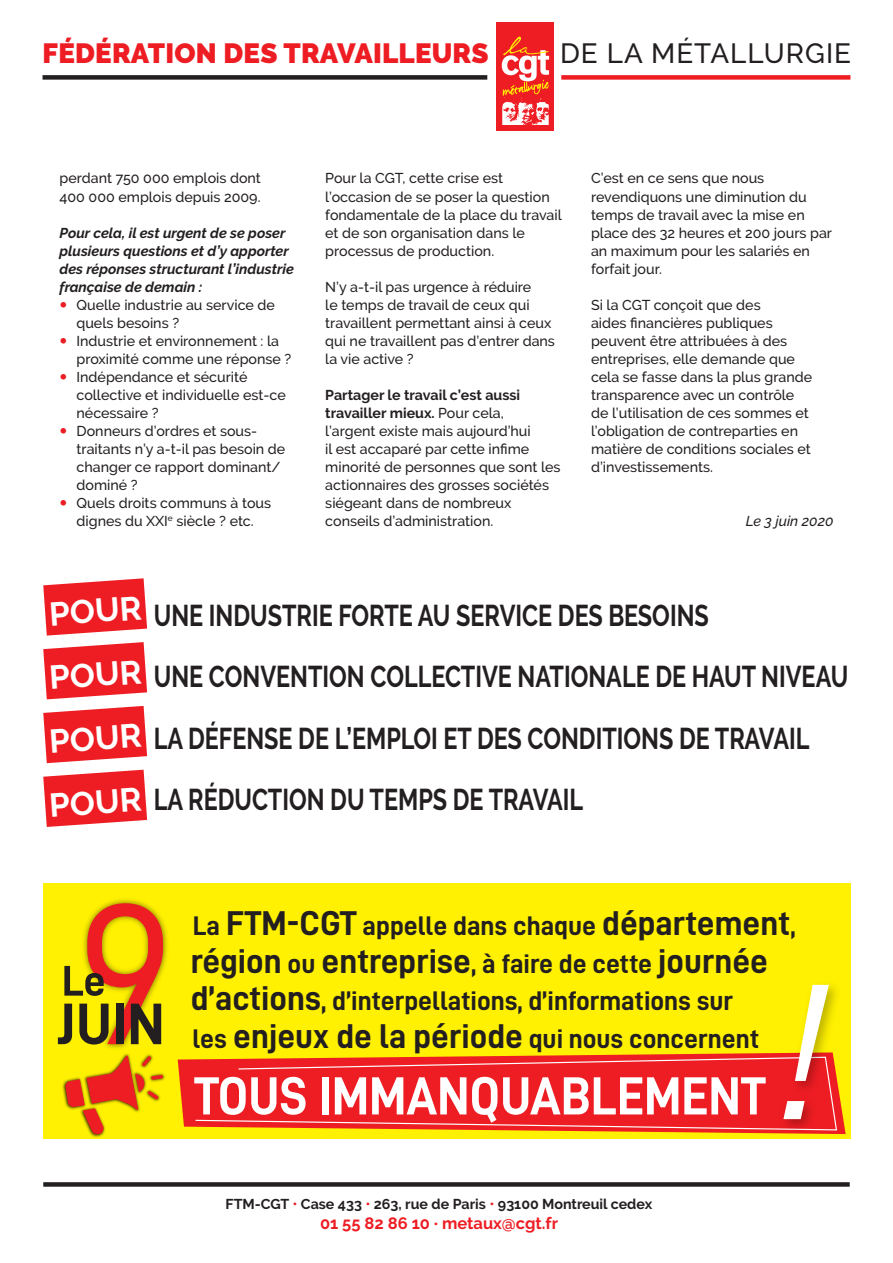
<style>
.page{position:relative;width:893px;height:1263px;background:#fff}
.page>*{position:absolute;margin:0;border:0;box-sizing:border-box;transform-origin:0 0}
.t1{font:194.55px "D DIN Italic";color:#fff}
.t2{font:53.85px "D DIN Bold";color:#fff;scale:.95 1}
.t3{font:34.5px "D DIN Bold";color:#231f20}
.Exergue{font:700 33px "Raleway";color:#fff}
.Slogan{font:700 30px "Raleway";color:#231f20;scale:.78 1}
.t4{font:900 27.75px "Raleway";letter-spacing:.01em;color:#ee1d23}
.t5{font:500 27.75px "Raleway";letter-spacing:.035em;color:#231f20}
.t6{font:27px/37.5px "D DIN Bold";color:#231f20}
.Adresse{font:700 16.5px "Raleway";color:#ee1d23}
.Texte{font:500 14.25px/18px "Raleway";color:#231f20}
.Texte-2{font:italic 700 14.25px/18px "Raleway";color:#231f20}
.Adresse-2{font:700 14.25px "Raleway";color:#231f20}
.Texte-3{font:italic 500 14.25px "Raleway";color:#231f20}
.s1{font-weight:700}
.s2{font-size:34.5px}
.s3{font-size:27px}
</style>
<div class="page">
<div style="left:496px;top:22px;width:58px;height:109px;background:#ee1d23"></div>
<svg style="left:502px;top:37px;width:47px;height:88px"></svg>
<div style="left:43px;top:75px;width:444px;height:5px;background:#231f20"></div>
<div style="left:43px;top:1182px;width:807px;height:5px;background:#231f20"></div>
<div style="left:561px;top:75px;width:289px;height:5px;background:#ee1d23"></div>
<div style="left:43px;top:883px;width:808px;height:255px;background:#fff101"></div>
<img style="left:90px;top:899px;width:78px;height:150px">
<svg style="left:58px;top:903px;width:105px;height:141px"></svg>
<svg style="left:178px;top:1053px;width:593px;height:81px"></svg>
<svg style="left:194px;top:1056px;width:577px;height:75px;background:#ef2a28"></svg>
<img style="left:771px;top:985px;width:75px;height:154px">
<img style="left:61px;top:1053px;width:107px;height:86px">
<svg style="left:65px;top:1054px;width:98px;height:81px"></svg>
<svg style="left:43px;top:578px;width:104px;height:58px;background:#f04146"></svg>
<svg style="left:43px;top:642px;width:104px;height:57px;background:#f03d42"></svg>
<svg style="left:43px;top:706px;width:104px;height:57px;background:#f03d42"></svg>
<svg style="left:43px;top:770px;width:104px;height:57px;background:#f03d42"></svg>
<p class="t4" style="left:43px;top:37px;width:448px">FÉDÉRATION DES TRAVAILLEURS</p>
<p class="t5" style="left:560px;top:37px;width:292px">DE LA MÉTALLURGIE</p>
<p class="Texte" style="left:60px;top:169px;width:203px">perdant 750 000 emplois dont<br>400 000 emplois depuis 2009.</p>
<p class="Texte-2" style="left:60px;top:223px;width:236px">Pour cela, il est urgent de se poser plusieurs questions et d’y apporter des réponses structurant l’industrie française de demain :</p>
<p class="Texte" style="left:77px;top:295px;width:200px">Quelle industrie au service de quels besoins ?</p>
<p class="Texte" style="left:77px;top:331px;width:216px">Industrie et environnement : la proximité comme une réponse ?</p>
<p class="Texte" style="left:77px;top:367px;width:211px">Indépendance et sécurité collective et individuelle est-ce nécessaire ?</p>
<p class="Texte" style="left:77px;top:421px;width:210px">Donneurs d’ordres et sous&shy;traitants n’y a-t-il pas besoin de changer ce rapport dominant/ dominé ?</p>
<p class="Texte" style="left:77px;top:493px;width:196px">Quels droits communs à tous dignes du XXI<sup>e</sup> siècle ? etc.</p>
<p class="Texte" style="left:325px;top:169px;width:238px">Pour la CGT, cette crise est l’occasion de se poser la question fondamentale de la place du travail et de son organisation dans le processus de production.</p>
<p class="Texte" style="left:325px;top:277px;width:231px">N’y a-t-il pas urgence à réduire<br>le temps de travail de ceux qui travaillent permettant ainsi à ceux qui ne travaillent pas d’entrer dans la vie active ?</p>
<p class="Texte" style="left:325px;top:385px;width:237px"><span class="s1">Partager le travail c’est aussi travailler mieux.</span> Pour cela,<br>l’argent existe mais aujourd’hui<br>il est accaparé par cette infime minorité de personnes que sont les actionnaires des grosses sociétés siégeant dans de nombreux conseils d’administration.</p>
<p class="Texte" style="left:591px;top:169px;width:243px">C’est en ce sens que nous revendiquons une diminution du temps de travail avec la mise en place des 32 heures et 200 jours par an maximum pour les salariés en forfait jour.</p>
<p class="Texte" style="left:591px;top:295px;width:223px">Si la CGT conçoit que des<br>aides financières publiques peuvent être attribuées à des entreprises, elle demande que cela se fasse dans la plus grande transparence avec un contrôle de l’utilisation de ces sommes et l’obligation de contreparties en matière de conditions sociales et d’investissements.</p>
<p class="Texte-3" style="left:746px;top:512px;width:89px">Le 3 juin 2020</p>
<p class="Exergue" style="left:48px;top:595px;width:94px;rotate:-4deg">POUR</p>
<p class="Exergue" style="left:48px;top:659px;width:94px;rotate:-4deg">POUR</p>
<p class="Exergue" style="left:48px;top:723px;width:94px;rotate:-4deg">POUR</p>
<p class="Exergue" style="left:48px;top:787px;width:94px;rotate:-4deg">POUR</p>
<p class="Slogan" style="left:154px;top:598px;width:713px">UNE INDUSTRIE FORTE AU SERVICE DES BESOINS</p>
<p class="Slogan" style="left:154px;top:659px;width:892px">UNE CONVENTION COLLECTIVE NATIONALE DE HAUT NIVEAU</p>
<p class="Slogan" style="left:154px;top:721px;width:842px">LA DÉFENSE DE L’EMPLOI ET DES CONDITIONS DE TRAVAIL</p>
<p class="Slogan" style="left:154px;top:782px;width:552px">LA RÉDUCTION DU TEMPS DE TRAVAIL</p>
<p class="t6" style="left:193px;top:906px;width:604px">La <span class="s2">FTM-CGT</span> appelle dans chaque <span class="s2">département</span>,</p>
<p class="t3" style="left:191px;top:942px;width:579px">région <span class="s3">ou</span> entreprise<span class="s3">, à faire de cette</span> journée</p>
<p class="t6" style="left:191px;top:981px;width:570px"><span class="s2">d’actions</span>, d’interpellations, d’informations sur les <span class="s2">enjeux de la période</span> qui nous concernent</p>
<p class="t2" style="left:194px;top:1066px;width:604px">TOUS IMMANQUABLEMENT</p>
<p class="t1" style="left:779px;top:946px;width:48px">!</p>
<p class="Adresse-2" style="left:225px;top:1196px;width:428px">FTM-CGT Case 433 263, rue de Paris 93100 Montreuil cedex</p>
<p class="Adresse" style="left:320px;top:1214px;width:240px">01 55 82 86 10 metaux@cgt.fr</p>
</div>
